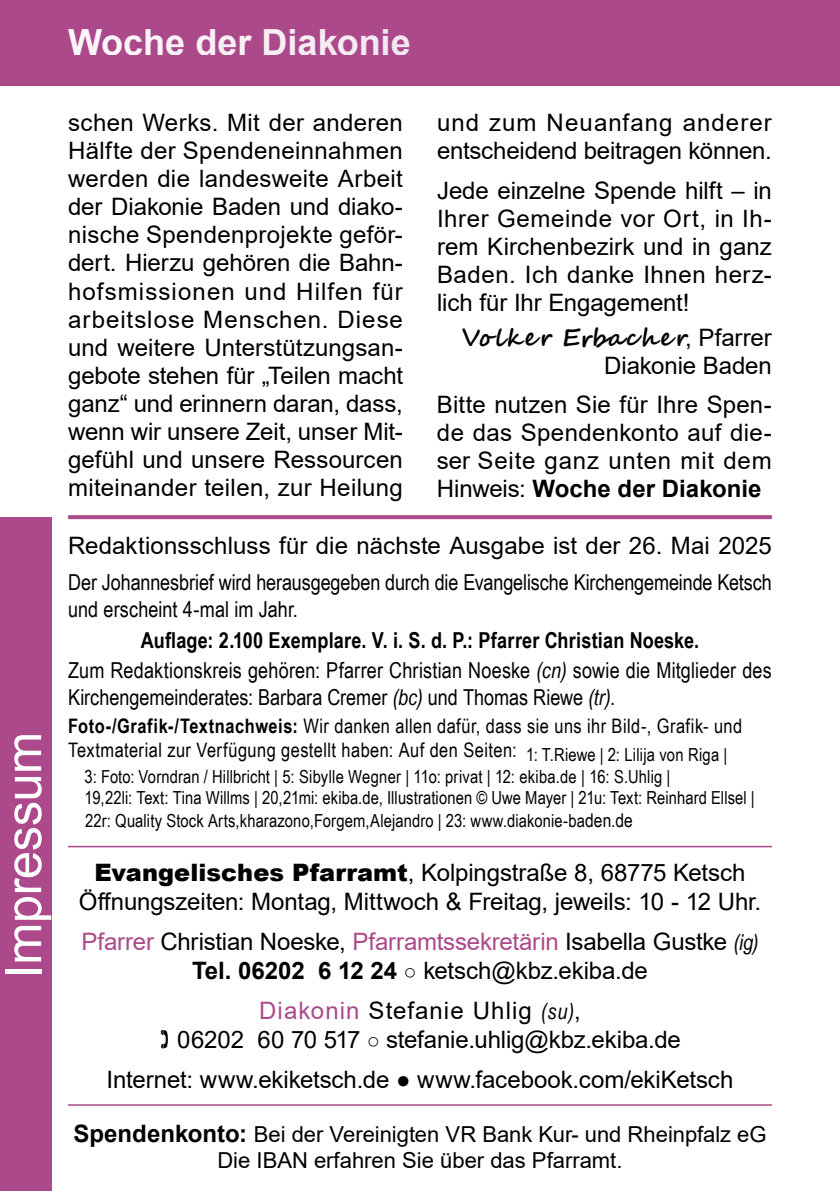
<style>
.page{position:relative;width:840px;height:1191px;background:#fff}
.page>*{position:absolute;margin:0;border:0;box-sizing:border-box;transform-origin:0 0}
.t1{font:50.6px "Arial";letter-spacing:-.01em;color:#fff}
.t2{font:700 36px "Arial";color:#fff}
.t3{font:24px/28.2px "Arial";color:#000;text-align:justify}
.t4{font:700 24px "Segoe Script";letter-spacing:.095em;color:#000}
.t5{font:22px/26.6px "Arial Narrow";color:#000}
.t6{font:22px/26.4px "Arial";color:#000;text-align:center}
.t7{font:20px/24px "Arial Narrow";letter-spacing:.02em;color:#000}
.t8{font:18px/22.2px "Arial Narrow";letter-spacing:.005em;color:#000}
.s1{font-family:"Arial";font-weight:400}
.s2{font-weight:700}
.s3{font-style:italic}
.s4{font-size:19px}
.s5{font-weight:900}
.s6{color:#ac498b}
.s7{font-family:"Arial Narrow";font-style:italic;font-size:22px}
.s8{font-size:22px}
.s9{font-weight:700;font-size:24px}
</style>
<div class="page">
<div style="left:0;top:517px;width:51px;height:674px;background:#ac498b"></div>
<svg style="left:68px;top:515px;width:703px;height:4px;fill:#ac498b"></svg>
<hr style="left:68px;top:1104px;width:703px;height:1px;background:#ac498b">
<hr style="left:68px;top:846px;width:703px;height:1px;background:#ac498b">
<div style="left:0;top:0;width:839px;height:85px;background:#ac498b"></div>
<h2 class="t2" style="left:68px;top:17px;width:344px">Woche der Diakonie</h2>
<h2 class="t2" style="left:68px;top:17px;width:236px">Jahreslosung</h2>
<h1 class="t1" style="left:-12px;top:978px;width:248px;rotate:-90deg">Impressum</h1>
<p class="t3" style="left:68px;top:108px;width:336px">schen Werks. Mit der anderen Hälfte der Spendeneinnahmen werden die landesweite Arbeit der Diakonie Baden und diako&shy;nische Spendenprojekte geför&shy;dert. Hierzu gehören die Bahn&shy;hofsmissionen und Hilfen für arbeitslose Menschen. Diese und weitere Unterstützungsan&shy;gebote stehen für „Teilen macht ganz“ und erinnern daran, dass, wenn wir unsere Zeit, unser Mit&shy;gefühl und unsere Ressourcen miteinander teilen, zur Heilung</p>
<p class="t3" style="left:437px;top:108px;width:336px">und zum Neuanfang anderer entscheidend beitragen können.</p>
<p class="t3" style="left:437px;top:176px;width:336px">Jede einzelne Spende hilft – in Ihrer Gemeinde vor Ort, in Ih&shy;rem Kirchenbezirk und in ganz Baden. Ich danke Ihnen herz&shy;lich für Ihr Engagement!</p>
<p class="t4" style="left:462px;top:318px;width:311px">Volker Erbacher<span class="s1">, Pfarrer</span></p>
<p class="t3" style="left:437px;top:346px;width:336px;line-height:38.8px;text-align:right">Diakonie Baden<br>Bitte nutzen Sie für Ihre Spen-</p>
<p class="t3" style="left:437px;top:418px;width:336px">de das Spendenkonto auf die&shy;ser Seite ganz unten mit dem Hinweis: <span class="s2">Woche der Diakonie</span></p>
<p class="t3" style="left:68px;top:532px;width:705px">Redaktionsschluss für die nächste Ausgabe ist der 26. Mai 2025</p>
<p class="t5" style="left:68px;top:568px;width:704px">Der Johannesbrief wird herausgegeben durch die Evangelische Kirchengemeinde Ketsch und erscheint 4-mal im Jahr.</p>
<p class="t5" style="left:68px;top:623px;width:704px;line-height:30.8px;text-align:center"><span class="s2">Auflage: 2.100 Exemplare. V. i. S. d. P.: Pfarrer Christian Noeske.<br></span>Zum Redaktionskreis gehören: Pfarrer Christian Noeske <span class="s3">(cn)</span> sowie die Mitglieder des</p>
<p class="t5" style="left:68px;top:683px;width:548px">Kirchengemeinderates: Barbara Cremer <span class="s3">(bc)</span> und Thomas Riewe <span class="s3">(tr)</span>.</p>
<p class="t7" style="left:68px;top:713px;width:675px"><span class="s2">Foto-/Grafik-/Textnachweis:</span> Wir danken allen dafür, dass sie uns ihr Bild-, Grafik- und<br>Textmaterial zur Verfügung gestellt haben: Auf den Seiten: <sub>1:</sub> <sub>T.Riewe</sub> <sub>|</sub> <sub>2:</sub> <sub>Lilija</sub> <sub>von</sub> <sub>Riga</sub> <sub>|</sub></p>
<p class="t8" style="left:84px;top:764px;width:671px">3: Foto: Vorndran / Hillbricht | 5: Sibylle Wegner | 11o: privat | 12: ekiba.de | 16: S.Uhlig |<br>19,22li: Text: Tina Willms | 20,21mi: ekiba.de, Illustrationen © Uwe Mayer | 21u: Text: Reinhard Ellsel |<br>22r: Quality Stock Arts,kharazono,Forgem,Alejandro | 23: www.diakonie-ba<span class="s4">den.de</span></p>
<p class="t3" style="left:79px;top:858px;width:683px;line-height:28.8px;text-align:center"><span class="s5">Evangelisches Pfarramt</span>, Kolpingstraße 8, 68775 Ketsch<br>Öffnungszeiten: Montag, Mittwoch &amp; Freitag, jeweils: 10 - 12 Uhr.</p>
<p class="t3" style="left:81px;top:927px;width:678px;line-height:28.8px;text-align:center"><span class="s6">Pfarrer</span> Christian Noeske, <span class="s6">Pfarramtssekretärin</span> Isabella Gustke <span class="s7">(ig)<br></span><span class="s2">Tel. 06202 6 12 24</span> <span class="s8">○</span> ketsch@kbz.ekiba.de</p>
<p class="t3" style="left:177px;top:996px;width:505px;line-height:28.8px;text-indent:82px"><span class="s6">Diakonin</span> Stefanie Uhlig <span class="s7">(su)</span>,<br>06202 60 70 517 <span class="s8">○</span> stefanie.uhlig@kbz.ekiba.de</p>
<p class="t3" style="left:106px;top:1065px;width:628px">Internet: www.ekiketsch.de ● www.facebook.com/ekiKetsch</p>
<p class="t6" style="left:73px;top:1120px;width:694px"><span class="s9">Spendenkonto:</span> Bei der Vereinigten VR Bank Kur- und Rheinpfalz eG<br>Die IBAN erfahren Sie über das Pfarramt.</p>
</div>
